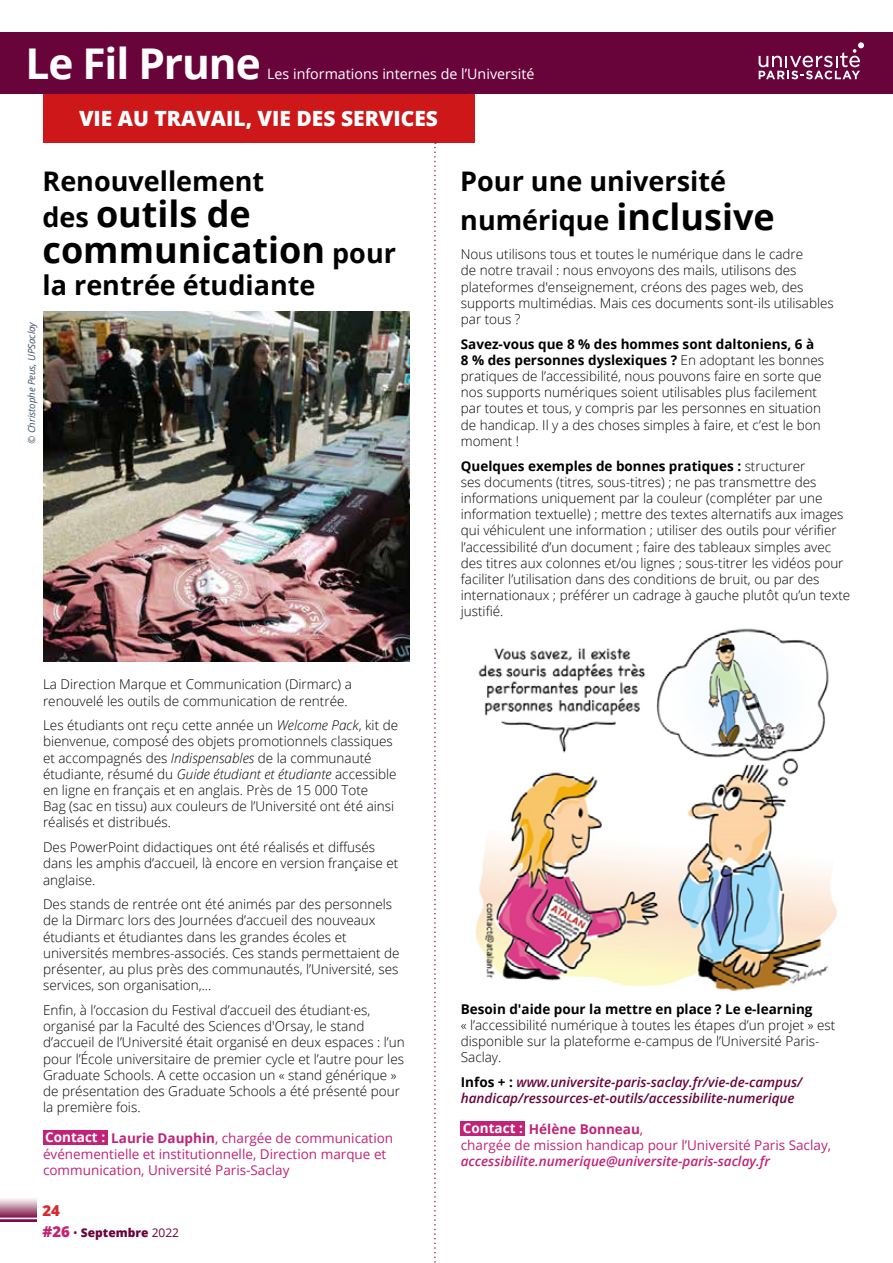
<style>
.page{position:relative;width:893px;height:1263px;background:#fff}
.page>*{position:absolute;margin:0;border:0;box-sizing:border-box;transform-origin:0 0}
.t1{font:700 42.45px "Open Sans";letter-spacing:-.025em;color:#fff}
.t2{font:700 36px/36px "Open Sans";color:#000}
.t3{font:700 27px/39px "Open Sans";color:#000}
.t4{font:800 21px "Open Sans";color:#fff}
.t5{font:800 15px "Open Sans";color:#d7282f}
.t6{font:14.25px "Open Sans";color:#fff}
.t7{font:300 13.5px/16.2px "Open Sans";color:#000}
.t8{font:13.5px/16.2px "Open Sans";color:#c12376}
.t9{font:italic 600 13.5px/16.2px "Open Sans";color:#69043b}
.t10{font:italic 600 13.5px "Open Sans";color:#c12376}
.t11{font:700 13.5px "Open Sans";color:#000}
.t12{font:800 12px "Open Sans";color:#69043b}
.t13{font:italic 9.75px "Open Sans";letter-spacing:-.01em;color:#415364}
.s1{font-size:27px}
.s2{font-size:36px}
.s3{font-weight:700}
.s4{font-style:italic}
.s5{font-weight:700;color:#fff}
.s6{font-size:15px;color:#c12376}
.s7{font-weight:400}
.s8{font-weight:700;font-style:normal;color:#000}
</style>
<div class="page">
<div style="left:0;top:32px;width:893px;height:62px;background:#69043b"></div>
<svg style="left:759px;top:42px;width:105px;height:37px"></svg>
<svg style="left:0;top:1198px;width:37px;height:24px"></svg>
<svg style="left:0;top:1216px;width:37px;height:3px"></svg>
<div style="left:43px;top:94px;width:431px;height:48px;background:#cd1719"></div>
<div style="left:43px;top:1130px;width:64px;height:14px;background:#c12376"></div>
<div style="left:461px;top:1121px;width:64px;height:14px;background:#c12376"></div>
<svg style="left:434px;top:142px;width:2px;height:1121px"></svg>
<img style="left:43px;top:311px;width:367px;height:351px">
<img style="left:475px;top:628px;width:362px;height:363px">
<h1 class="t1" style="left:26px;top:34px;width:237px">Le Fil Prune</h1>
<p class="t6" style="left:267px;top:64px;width:269px">Les informations internes de l’Université</p>
<h3 class="t4" style="left:79px;top:103px;width:361px">VIE AU TRAVAIL, VIE DES SERVICES</h3>
<h3 class="t3" style="left:43px;top:161px;width:223px">Renouvellement</h3>
<h2 class="t2" style="left:43px;top:195px;width:355px"><span class="s1">des</span> outils de communication <span class="s1">pour</span></h2>
<h3 class="t3" style="left:43px;top:265px;width:274px">la rentrée étudiante</h3>
<p class="t13" style="left:25px;top:444px;width:124px;rotate:-90deg">© Christophe Peus, UPSaclay</p>
<h3 class="t3" style="left:460px;top:161px;width:316px">Pour une université numérique <span class="s2">inclusive</span></h3>
<p class="t7" style="left:461px;top:246px;width:374px">Nous utilisons tous et toutes le numérique dans le cadre<br>de notre travail : nous envoyons des mails, utilisons des plateformes d'enseignement, créons des pages web, des supports multimédias. Mais ces documents sont-ils utilisables par tous ?</p>
<p class="t7" style="left:461px;top:335px;width:365px"><span class="s3">Savez-vous que 8 % des hommes sont daltoniens, 6 à 8 % des personnes dyslexiques ?</span> En adoptant les bonnes pratiques de l’accessibilité, nous pouvons faire en sorte que nos supports numériques soient utilisables plus facilement par toutes et tous, y compris par les personnes en situation de handicap. Il y a des choses simples à faire, et c’est le bon moment !</p>
<p class="t7" style="left:461px;top:457px;width:391px"><span class="s3">Quelques exemples de bonnes pratiques :</span> structurer<br>ses documents (titres, sous-titres) ; ne pas transmettre des informations uniquement par la couleur (compléter par une information textuelle) ; mettre des textes alternatifs aux images qui véhiculent une information ; utiliser des outils pour vérifier l’accessibilité d’un document ; faire des tableaux simples avec des titres aux colonnes et/ou lignes ; sous-titrer les vidéos pour faciliter l’utilisation dans des conditions de bruit, ou par des internationaux ; préférer un cadrage à gauche plutôt qu’un texte justifié.</p>
<p class="t7" style="left:43px;top:676px;width:310px">La Direction Marque et Communication (Dirmarc) a renouvelé les outils de communication de rentrée.</p>
<p class="t7" style="left:43px;top:717px;width:357px">Les étudiants ont reçu cette année un <span class="s4">Welcome Pack</span>, kit de bienvenue, composé des objets promotionnels classiques et accompagnés des <span class="s4">Indispensables</span> de la communauté étudiante, résumé du <span class="s4">Guide étudiant et étudiante</span> accessible en ligne en français et en anglais. Près de 15 000 Tote<br>Bag (sac en tissu) aux couleurs de l’Université ont été ainsi réalisés et distribués.</p>
<p class="t7" style="left:43px;top:839px;width:357px">Des PowerPoint didactiques ont été réalisés et diffusés dans les amphis d’accueil, là encore en version française et anglaise.</p>
<p class="t7" style="left:43px;top:896px;width:358px">Des stands de rentrée ont été animés par des personnels de la Dirmarc lors des Journées d’accueil des nouveaux étudiants et étudiantes dans les grandes écoles et universités membres-associés. Ces stands permettaient de présenter, au plus près des communautés, l’Université, ses services, son organisation,...</p>
<p class="t7" style="left:43px;top:1001px;width:363px">Enfin, à l’occasion du Festival d’accueil des étudiant·es, organisé par la Faculté des Sciences d'Orsay, le stand d’accueil de l’Université était organisé en deux espaces : l’un pour l’École universitaire de premier cycle et l’autre pour les Graduate Schools. A cette occasion un « stand générique » de présentation des Graduate Schools a été présenté pour la première fois.</p>
<p class="t8" style="left:43px;top:1129px;width:352px"><span class="s5">Contact :</span> <span class="s3">Laurie Dauphin</span>, chargée de communication événementielle et institutionnelle, Direction marque et communication, Université Paris-Saclay</p>
<p class="t5" style="left:43px;top:1199px;width:19px">24</p>
<p class="t12" style="left:43px;top:1223px;width:138px"><span class="s6">#26</span> <span class="s7">•</span> Septembre <span class="s7">2022</span></p>
<p class="t11" style="left:461px;top:999px;width:353px">Besoin d'aide pour la mettre en place ? Le e-learning</p>
<p class="t7" style="left:461px;top:1016px;width:376px">« l’accessibilité numérique à toutes les étapes d’un projet » est disponible sur la plateforme e-campus de l’Université Paris-<br>Saclay.</p>
<p class="t9" style="left:461px;top:1074px;width:343px"><span class="s8">Infos + :</span> www.universite-paris-saclay.fr/vie-de-campus/ handicap/ressources-et-outils/accessibilite-numerique</p>
<p class="t8" style="left:461px;top:1120px;width:372px"><span class="s5">Contact :</span> <span class="s3">Hélène Bonneau</span>,<br>chargée de mission handicap pour l’Université Paris Saclay,</p>
<p class="t10" style="left:461px;top:1152px;width:311px">accessibilite.numerique@universite-paris-saclay.fr</p>
</div>
